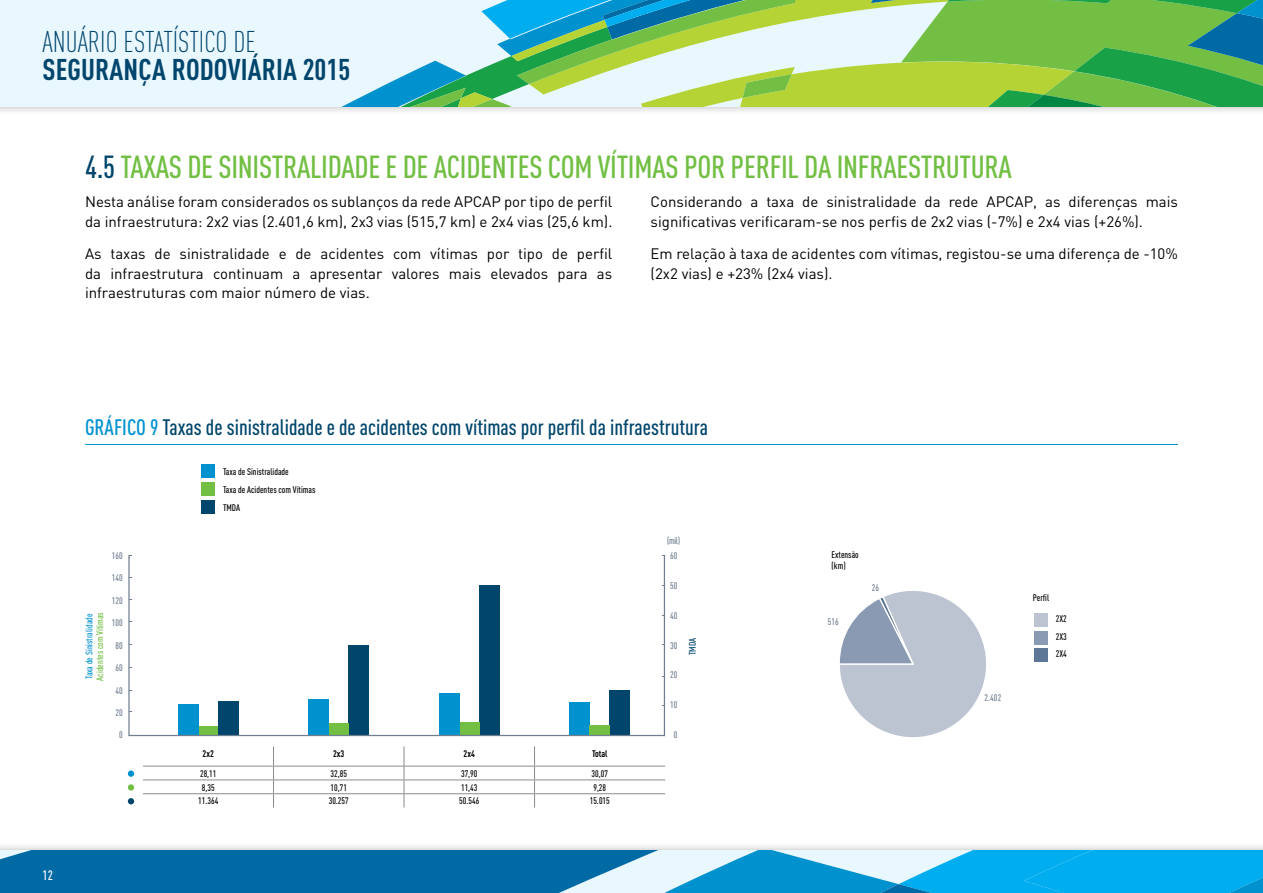
<style>
.page{position:relative;width:1263px;height:893px;background:#fff}
.page>*{position:absolute;margin:0;border:0;box-sizing:border-box;transform-origin:0 0}
.t1{font:500 31.5px "DIN Cond";letter-spacing:-.01em;color:#72bf44}
.t2{font:700 29.55px "DIN Cond";letter-spacing:.005em;color:#00456c}
.t3{font:300 29.55px "DIN Cond";color:#00456c}
.t4{font:500 22.05px "DIN Cond";color:#00456c}
.t5{font:15px/19.5px "DIN";color:#000}
.t6{font:500 13.5px "DIN Cond";color:#fff}
.t7{font:500 9.45px/17.9px "DIN Cond";color:#000}
.t8{font:500 9.45px "DIN Cond";letter-spacing:.01em;color:#6f7e90}
.t9{font:500 9.45px "DIN Cond";color:#0092cf}
.t10{font:500 9.45px "DIN Cond";color:#72bf44}
.t11{font:700 9.45px "DIN Cond";color:#000}
.t12{font:500 9.45px "DIN Cond";color:#00456c}
.s1{color:#00456c}
.s2{color:#0092cf}
</style>
<div class="page">
<svg style="left:273px;top:746px;width:1px;height:61px"></svg>
<svg style="left:403px;top:746px;width:1px;height:61px"></svg>
<svg style="left:534px;top:746px;width:1px;height:61px"></svg>
<hr style="left:143px;top:766px;width:130px;height:1px;background:#8a8c8e">
<hr style="left:273px;top:766px;width:131px;height:1px;background:#8a8c8e">
<hr style="left:404px;top:766px;width:130px;height:1px;background:#8a8c8e">
<hr style="left:534px;top:766px;width:131px;height:1px;background:#8a8c8e">
<hr style="left:143px;top:779px;width:130px;height:1px;background:#8a8c8e">
<hr style="left:273px;top:779px;width:131px;height:1px;background:#8a8c8e">
<hr style="left:404px;top:779px;width:130px;height:1px;background:#8a8c8e">
<hr style="left:534px;top:779px;width:131px;height:1px;background:#8a8c8e">
<hr style="left:143px;top:793px;width:130px;height:1px;background:#8a8c8e">
<hr style="left:273px;top:793px;width:131px;height:1px;background:#8a8c8e">
<hr style="left:404px;top:793px;width:130px;height:1px;background:#8a8c8e">
<hr style="left:534px;top:793px;width:131px;height:1px;background:#8a8c8e">
<div style="left:128px;top:770px;width:6px;height:7px;background:#0092cf;border-radius:50%"></div>
<div style="left:128px;top:784px;width:6px;height:7px;background:#72bf44;border-radius:50%"></div>
<svg style="left:128px;top:798px;width:6px;height:6px"></svg>
<hr style="left:128px;top:555px;width:2px;height:181px;background:#6f7e90">
<hr style="left:664px;top:555px;width:1px;height:181px;background:#6f7e90">
<div style="left:218px;top:701px;width:20px;height:34px;background:#00456c"></div>
<div style="left:349px;top:645px;width:20px;height:90px;background:#00456c"></div>
<div style="left:479px;top:585px;width:20px;height:150px;background:#00456c"></div>
<div style="left:610px;top:691px;width:20px;height:44px;background:#00456c"></div>
<div style="left:198px;top:726px;width:20px;height:9px;background:#72bf44"></div>
<div style="left:178px;top:704px;width:20px;height:31px;background:#0092cf"></div>
<div style="left:328px;top:723px;width:21px;height:12px;background:#72bf44"></div>
<div style="left:309px;top:699px;width:20px;height:36px;background:#0092cf"></div>
<div style="left:459px;top:722px;width:20px;height:13px;background:#72bf44"></div>
<div style="left:439px;top:693px;width:20px;height:42px;background:#0092cf"></div>
<div style="left:570px;top:702px;width:20px;height:33px;background:#0092cf"></div>
<div style="left:590px;top:725px;width:20px;height:10px;background:#72bf44"></div>
<hr style="left:129px;top:735px;width:536px;height:1px;background:#6f7e90">
<svg style="left:839px;top:591px;width:147px;height:146px"></svg>
<div style="left:1034px;top:613px;width:13px;height:13px;background:#bcc4d2"></div>
<div style="left:1034px;top:631px;width:13px;height:13px;background:#8a9ab3"></div>
<div style="left:1034px;top:648px;width:13px;height:13px;background:#5f7797"></div>
<hr style="left:85px;top:444px;width:1093px;height:1px;background:#0092cf">
<div style="left:201px;top:465px;width:14px;height:13px;background:#0092cf"></div>
<div style="left:201px;top:482px;width:14px;height:14px;background:#72bf44"></div>
<div style="left:201px;top:500px;width:14px;height:13px;background:#00456c"></div>
<div style="left:0;top:0;width:1263px;height:116px;background:#000;opacity:.3"></div>
<div style="left:0;top:0;width:1263px;height:107px;background:#e9f7fe"></div>
<svg style="left:341px;top:0;width:922px;height:107px"></svg>
<div style="left:0;top:841px;width:1263px;height:52px;background:#000;opacity:.3"></div>
<div style="left:0;top:850px;width:253px;height:43px;background:#006aa4"></div>
<svg style="left:253px;top:850px;width:1010px;height:43px;background:#2a9ed2"></svg>
<h2 class="t3" style="left:43px;top:25px;width:215px">ANUÁRIO ESTATÍSTICO DE</h2>
<h2 class="t2" style="left:43px;top:51px;width:309px">SEGURANÇA RODOVIÁRIA 2015</h2>
<h1 class="t1" style="left:85px;top:148px;width:927px"><span class="s1">4.5</span> Taxas de sinistralidade e de acidentes com vítimas por perfil da infraestrutura</h1>
<p class="t5" style="left:85px;top:192px;width:529px">Nesta análise foram considerados os sublanços da rede APCAP por tipo de perfil da infraestrutura: 2x2 vias (2.401,6 km), 2x3 vias (515,7 km) e 2x4 vias (25,6 km).</p>
<p class="t5" style="left:85px;top:244px;width:529px;text-align:justify">As taxas de sinistralidade e de acidentes com vítimas por tipo de perfil da infraestrutura continuam a apresentar valores mais elevados para as infraestruturas com maior número de vias.</p>
<p class="t5" style="left:651px;top:192px;width:529px">Considerando a taxa de sinistralidade da rede APCAP, as diferenças mais significativas verificaram-se nos perfis de 2x2 vias (-7%) e 2x4 vias (+26%).</p>
<p class="t5" style="left:651px;top:244px;width:529px">Em relação à taxa de acidentes com vítimas, registou-se uma diferença de -10% (2x2 vias) e +23% (2x4 vias).</p>
<h3 class="t4" style="left:85px;top:414px;width:624px"><span class="s2">Gráfico 9</span> Taxas de sinistralidade e de acidentes com vítimas por perfil da infraestrutura</h3>
<p class="t9" style="left:84px;top:679px;width:67px;rotate:-90deg">Taxa de Sinistralidade</p>
<p class="t10" style="left:94px;top:681px;width:70px;rotate:-90deg">Acidentes com Vítimas</p>
<p class="t8" style="left:112px;top:550px;width:12px">160</p>
<p class="t8" style="left:112px;top:572px;width:12px">140</p>
<p class="t8" style="left:112px;top:595px;width:12px">120</p>
<p class="t8" style="left:112px;top:617px;width:12px">100</p>
<p class="t8" style="left:115px;top:640px;width:9px">80</p>
<p class="t8" style="left:115px;top:662px;width:9px">60</p>
<p class="t8" style="left:115px;top:685px;width:9px">40</p>
<p class="t8" style="left:115px;top:707px;width:9px">20</p>
<p class="t8" style="left:119px;top:729px;width:5px">0</p>
<p class="t6" style="left:43px;top:867px;width:12px">12</p>
<p class="t7" style="left:223px;top:462px;width:94px">Taxa de Sinistralidade<br>Taxa de Acidentes com Vítimas<br>TMD A</p>
<p class="t11" style="left:203px;top:748px;width:13px">2x2</p>
<p class="t11" style="left:333px;top:748px;width:13px">2x3</p>
<p class="t11" style="left:464px;top:748px;width:13px">2x4</p>
<p class="t11" style="left:592px;top:748px;width:17px">Total</p>
<p class="t7" style="left:200px;top:764px;width:18px">28,11</p>
<p class="t7" style="left:331px;top:764px;width:18px">32,85</p>
<p class="t7" style="left:461px;top:764px;width:18px">37,90</p>
<p class="t7" style="left:592px;top:764px;width:18px">30,07</p>
<p class="t7" style="left:202px;top:778px;width:14px">8,35</p>
<p class="t7" style="left:331px;top:778px;width:18px">10,71</p>
<p class="t7" style="left:461px;top:778px;width:18px">11,43</p>
<p class="t7" style="left:593px;top:778px;width:14px">9,28</p>
<p class="t7" style="left:198px;top:792px;width:22px">11.364</p>
<p class="t7" style="left:329px;top:792px;width:22px">30.257</p>
<p class="t7" style="left:459px;top:792px;width:22px">50.546</p>
<p class="t7" style="left:590px;top:792px;width:22px">15.015</p>
<p class="t8" style="left:667px;top:535px;width:15px">(mil)</p>
<p class="t8" style="left:670px;top:550px;width:9px">60</p>
<p class="t8" style="left:670px;top:580px;width:9px">50</p>
<p class="t8" style="left:670px;top:610px;width:9px">40</p>
<p class="t8" style="left:670px;top:640px;width:9px">30</p>
<p class="t8" style="left:670px;top:669px;width:9px">20</p>
<p class="t8" style="left:670px;top:699px;width:9px">10</p>
<p class="t8" style="left:674px;top:729px;width:5px">0</p>
<p class="t12" style="left:687px;top:655px;width:19px;rotate:-90deg">TMDA</p>
<p class="t7" style="left:832px;top:549px;width:29px;line-height:11.1px">Extensão (km)</p>
<p class="t8" style="left:828px;top:616px;width:12px">516</p>
<p class="t8" style="left:872px;top:582px;width:9px">26</p>
<p class="t8" style="left:984px;top:692px;width:18px">2.402</p>
<p class="t7" style="left:1033px;top:588px;width:18px">Perfil</p>
<p class="t7" style="left:1056px;top:609px;width:13px;line-height:18.3px">2X2<br>2X3</p>
<p class="t7" style="left:1056px;top:645px;width:13px">2X4</p>
</div>
